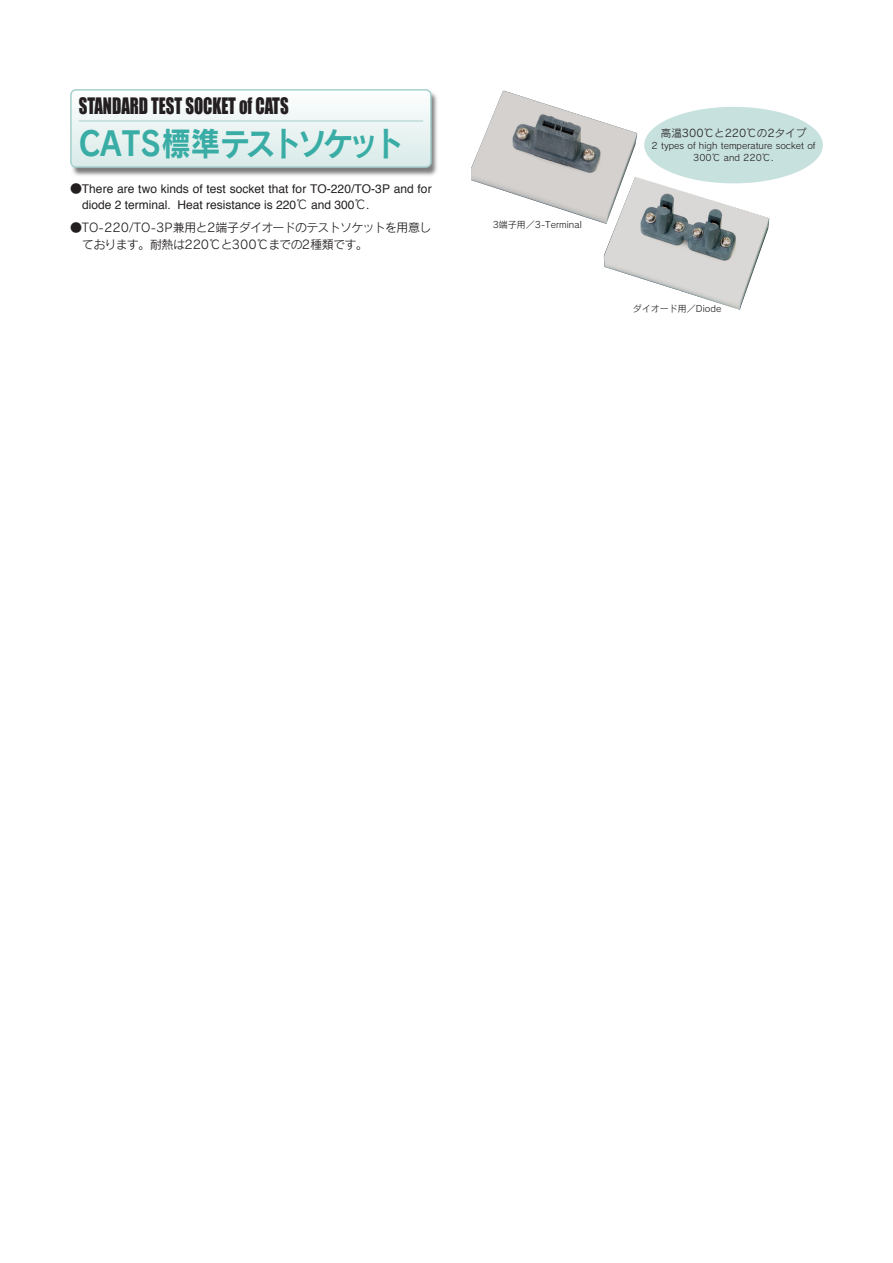
<style>
.page{position:relative;width:893px;height:1263px;background:#fff}
.page>*{position:absolute;margin:0;border:0;box-sizing:border-box;transform-origin:0 0}
.t1{font:33px "Rodin CID B";letter-spacing:-.07em;color:#39ada5;scale:.9 1}
.t2{font:21px "Impact";color:#231f20;scale:.8 1}
.t3{font:12px/16.5px "Helvetica";letter-spacing:.005em;color:#231f20}
.t4{font:12px/16.5px "Rodin CID M";letter-spacing:-.065em;color:#231f20}
.t5{font:10.5px "Rodin CID M";color:#231f20}
.t6{font:9px/12px "Rodin CID M";letter-spacing:.01em;color:#231f20;text-align:center}
.s1{font-family:"Rodin CID M"}
</style>
<div class="page">
<img style="left:72px;top:93px;width:365px;height:83px">
<svg style="left:70px;top:89px;width:362px;height:79px"></svg>
<hr style="left:79px;top:121px;width:344px;height:1px;background:#a5d0cd">
<img style="left:471px;top:90px;width:167px;height:133px">
<img style="left:604px;top:177px;width:165px;height:133px">
<div style="left:644px;top:107px;width:179px;height:76px;background:#c7e1de;border-radius:50%"></div>
<h2 class="t2" style="left:79px;top:99px;width:264px">STANDARD TEST SOCKET of CATS</h2>
<h1 class="t1" style="left:79px;top:131px;width:363px">CATS標準テストソケット</h1>
<p class="t3" style="left:82px;top:181px;width:351px;text-indent:-12px"><span class="s1">●</span>There are two kinds of test socket that for TO-220/TO-3P and for diode 2 terminal. Heat resistance is 220<span class="s1">℃</span> and 300<span class="s1">℃</span>.</p>
<p class="t4" style="left:82px;top:221px;width:351px;text-indent:-12px">●TO-220/TO-3P兼用と2端子ダイオードのテストソケットを用意しております。耐熱は220℃と300℃までの2種類です。</p>
<p class="t6" style="left:493px;top:220px;width:91px">3端子用／3-Terminal</p>
<p class="t5" style="left:661px;top:129px;width:147px">高温300℃と220℃の2タイプ</p>
<p class="t6" style="left:652px;top:141px;width:165px">2 types of high temperature socket of<br>300℃ and 220℃.</p>
<p class="t6" style="left:633px;top:304px;width:90px">ダイオード用／Diode</p>
</div>
